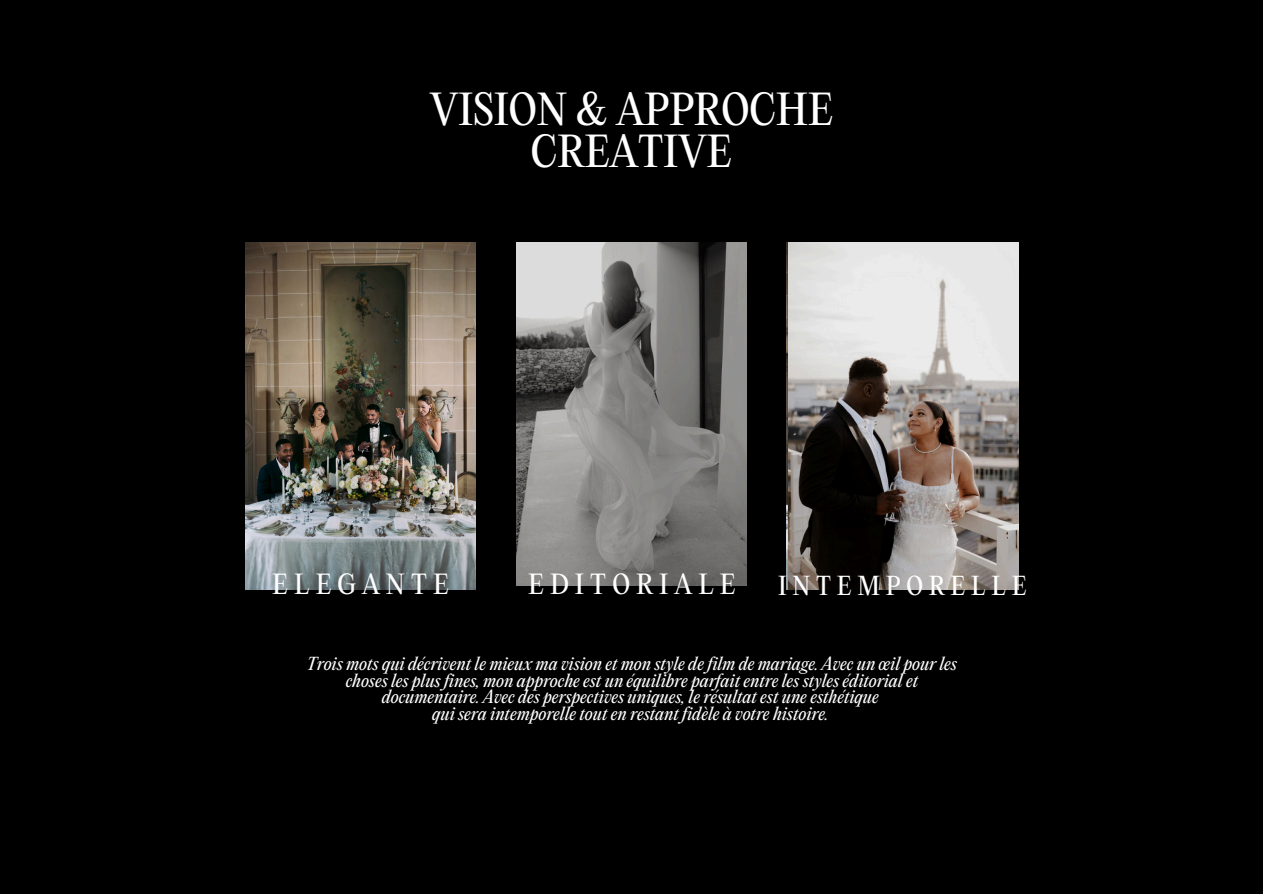
<style>
.page{position:relative;width:1263px;height:894px;background:#fff}
.page>*{position:absolute;margin:0;border:0;box-sizing:border-box;transform-origin:0 0}
.t1{font:40.5px/41.7px "PP Editorial New";color:#fff;text-align:center}
.t2{font:25.5px "PP Editorial New";letter-spacing:.24em;color:#fff}
.t3{font:24px "PP Editorial New";letter-spacing:.24em;color:#fff}
.t4{font:italic 16.5px/16.8px "PP Editorial New";color:#fff;text-align:center}
</style>
<div class="page">
<div style="left:0;top:0;width:1263px;height:893px;background:#000"></div>
<img style="left:245px;top:242px;width:231px;height:347px">
<img style="left:517px;top:242px;width:229px;height:343px">
<img style="left:788px;top:242px;width:230px;height:347px">
<p class="t1" style="left:430px;top:93px;width:405px">VISION &amp; APPROCHE<br>CREATIVE</p>
<p class="t2" style="left:272px;top:571px;width:178px">ELEGANTE</p>
<h2 class="t2" style="left:528px;top:571px;width:209px">EDITORIALE</h2>
<p class="t3" style="left:778px;top:573px;width:250px">INTEMPORELLE</p>
<h2 class="t4" style="left:307px;top:656px;width:652px">Trois mots qui décrivent le mieux ma vision et mon style de film de mariage. Avec un œil pour les choses les plus fines, mon approche est un équilibre parfait entre les styles éditorial et documentaire. Avec des perspectives uniques, le résultat est une esthétique</h2>
<p class="t4" style="left:432px;top:707px;width:398px">qui sera intemporelle tout en restant fidèle à votre histoire.</p>
</div>
